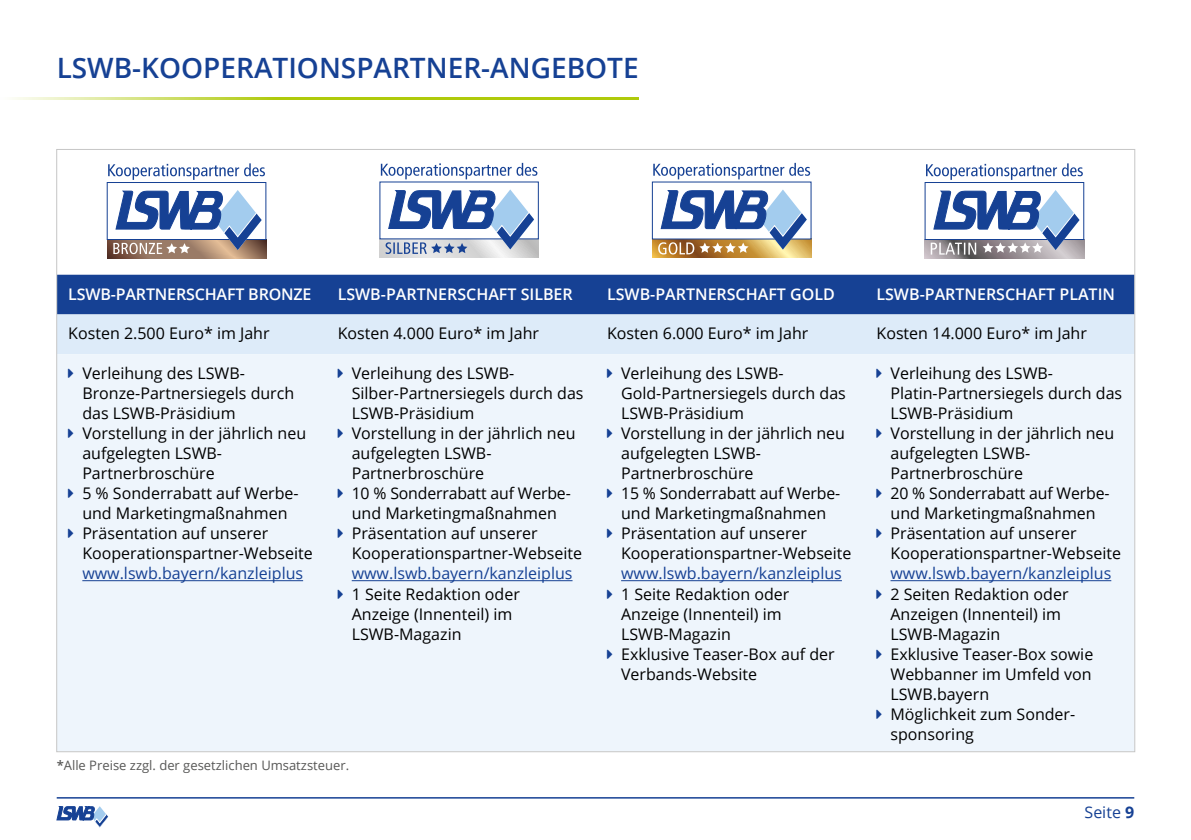
<style>
.page{position:relative;width:1191px;height:840px;background:#fff}
.page>*{position:absolute;margin:0;border:0;box-sizing:border-box;transform-origin:0 0}
.t1{font:600 28px "Open Sans";color:#164194}
.t2{font:16px/20px "Open Sans";color:#000}
.t3{font:16px "Open Sans";color:#164194}
.t4{font:600 16px "Open Sans";color:#fff}
.t5{font:13px "Open Sans";color:#575756}
.s1{font-weight:600}
.s2{font-weight:700}
</style>
<div class="page">
<hr style="left:57px;top:796px;width:1077px;height:2px;background:#164194">
<svg style="left:57px;top:806px;width:51px;height:21px"></svg>
<svg style="left:106px;top:162px;width:979px;height:97px"></svg>
<div style="left:58px;top:274px;width:1075px;height:40px;background:#164194"></div>
<div style="left:58px;top:314px;width:1075px;height:40px;background:#ddebf9"></div>
<div style="left:58px;top:354px;width:1075px;height:395px;background:#eef5fc"></div>
<hr style="left:82px;top:580px;width:221px;height:1px;background:#164194">
<hr style="left:352px;top:580px;width:220px;height:1px;background:#164194">
<hr style="left:621px;top:580px;width:221px;height:1px;background:#164194">
<hr style="left:890px;top:580px;width:221px;height:1px;background:#164194">
<svg style="left:380px;top:239px;width:158px;height:18px"></svg>
<div style="left:380px;top:182px;width:158px;height:57px;background:#fff"></div>
<svg style="left:381px;top:163px;width:156px;height:16px"></svg>
<svg style="left:385px;top:189px;width:149px;height:65px"></svg>
<svg style="left:652px;top:239px;width:159px;height:18px"></svg>
<div style="left:652px;top:182px;width:159px;height:57px;background:#fff"></div>
<svg style="left:658px;top:189px;width:148px;height:65px"></svg>
<svg style="left:653px;top:163px;width:157px;height:16px"></svg>
<svg style="left:925px;top:239px;width:159px;height:19px"></svg>
<div style="left:925px;top:182px;width:159px;height:57px;background:#fff;border:1px solid #164194"></div>
<svg style="left:930px;top:190px;width:149px;height:64px"></svg>
<svg style="left:926px;top:163px;width:156px;height:17px"></svg>
<svg style="left:107px;top:239px;width:159px;height:19px"></svg>
<div style="left:107px;top:182px;width:159px;height:57px;background:#fff;border:1px solid #164194"></div>
<svg style="left:108px;top:163px;width:157px;height:17px"></svg>
<svg style="left:113px;top:190px;width:149px;height:64px"></svg>
<hr style="left:0;top:97px;width:639px;height:3px;background:#afca0b">
<svg style="left:68px;top:368px;width:5px;height:10px"></svg>
<svg style="left:68px;top:428px;width:5px;height:10px"></svg>
<svg style="left:68px;top:488px;width:5px;height:10px"></svg>
<svg style="left:68px;top:528px;width:5px;height:10px"></svg>
<svg style="left:338px;top:368px;width:5px;height:10px"></svg>
<svg style="left:338px;top:428px;width:5px;height:10px"></svg>
<svg style="left:338px;top:488px;width:5px;height:10px"></svg>
<svg style="left:338px;top:528px;width:5px;height:10px"></svg>
<svg style="left:338px;top:588px;width:5px;height:10px"></svg>
<svg style="left:607px;top:368px;width:5px;height:10px"></svg>
<svg style="left:607px;top:428px;width:5px;height:10px"></svg>
<svg style="left:607px;top:488px;width:5px;height:10px"></svg>
<svg style="left:607px;top:528px;width:5px;height:10px"></svg>
<svg style="left:607px;top:588px;width:5px;height:10px"></svg>
<svg style="left:607px;top:648px;width:5px;height:10px"></svg>
<svg style="left:876px;top:368px;width:5px;height:10px"></svg>
<svg style="left:876px;top:428px;width:5px;height:10px"></svg>
<svg style="left:876px;top:488px;width:5px;height:10px"></svg>
<svg style="left:876px;top:528px;width:5px;height:10px"></svg>
<svg style="left:876px;top:588px;width:5px;height:10px"></svg>
<svg style="left:876px;top:648px;width:5px;height:10px"></svg>
<svg style="left:876px;top:708px;width:5px;height:10px"></svg>
<h1 class="t1" style="left:57px;top:49px;width:583px">LSWB-KOOPERATIONSPARTNER-ANGEBOTE</h1>
<p class="t4" style="left:68px;top:283px;width:245px">LSWB-PARTNERSCHAFT BRONZE</p>
<p class="t4" style="left:338px;top:283px;width:237px">LSWB-PARTNERSCHAFT SILBER</p>
<p class="t4" style="left:607px;top:283px;width:229px">LSWB-PARTNERSCHAFT GOLD</p>
<p class="t4" style="left:876px;top:283px;width:240px">LSWB-PARTNERSCHAFT PLATIN</p>
<p class="t2" style="left:68px;top:323px;width:203px">Kosten 2.500 Euro* im Jahr</p>
<p class="t2" style="left:338px;top:323px;width:203px">Kosten 4.000 Euro* im Jahr</p>
<p class="t2" style="left:607px;top:323px;width:203px">Kosten 6.000 Euro* im Jahr</p>
<p class="t2" style="left:876px;top:323px;width:212px">Kosten 14.000 Euro* im Jahr</p>
<p class="t2" style="left:82px;top:363px;width:232px">Verleihung des LSWB-<br>Bronze-Partnersiegels durch das LSWB-Präsidium<br>Vorstellung in der jährlich neu aufgelegten LSWB-<br>Partnerbroschüre<br>5 % Sonderrabatt auf Werbe&shy;und Marketingmaßnahmen<br>Präsentation auf unserer<br>Kooperationspartner-Webseite</p>
<p class="t3" style="left:82px;top:562px;width:222px">www.lswb.bayern/kanzleiplus</p>
<p class="t2" style="left:352px;top:363px;width:233px">Verleihung des LSWB-<br>Silber-Partnersiegels durch das<br>LSWB-Präsidium<br>Vorstellung in der jährlich neu aufgelegten LSWB-<br>Partnerbroschüre<br>10 % Sonderrabatt auf Werbe&shy;und Marketingmaßnahmen<br>Präsentation auf unserer<br>Kooperationspartner-Webseite</p>
<p class="t3" style="left:352px;top:562px;width:222px">www.lswb.bayern/kanzleiplus</p>
<p class="t2" style="left:352px;top:583px;width:170px">1 Seite Redaktion oder<br>Anzeige (Innenteil) im<br>LSWB-Magazin</p>
<p class="t2" style="left:621px;top:363px;width:232px">Verleihung des LSWB-<br>Gold-Partnersiegels durch das<br>LSWB-Präsidium<br>Vorstellung in der jährlich neu aufgelegten LSWB-<br>Partnerbroschüre<br>15 % Sonderrabatt auf Werbe&shy;und Marketingmaßnahmen<br>Präsentation auf unserer<br>Kooperationspartner-Webseite</p>
<p class="t3" style="left:621px;top:562px;width:222px">www.lswb.bayern/kanzleiplus</p>
<p class="t2" style="left:621px;top:583px;width:215px">1 Seite Redaktion oder<br>Anzeige (Innenteil) im<br>LSWB-Magazin<br>Exklusive Teaser-Box auf der<br>Verbands-Website</p>
<p class="t2" style="left:890px;top:363px;width:233px">Verleihung des LSWB-<br>Platin-Partnersiegels durch das<br>LSWB-Präsidium<br>Vorstellung in der jährlich neu aufgelegten LSWB-<br>Partnerbroschüre<br>20 % Sonderrabatt auf Werbe&shy;und Marketingmaßnahmen<br>Präsentation auf unserer<br>Kooperationspartner-Webseite</p>
<p class="t3" style="left:890px;top:562px;width:222px">www.lswb.bayern/kanzleiplus</p>
<p class="t2" style="left:890px;top:583px;width:204px">2 Seiten Redaktion oder<br>Anzeigen (Innenteil) im<br>LSWB-Magazin<br>Exklusive Teaser-Box sowie<br>Webbanner im Umfeld von<br>LSWB.bayern<br>Möglichkeit zum Sonder&shy;sponsoring</p>
<p class="t5" style="left:57px;top:756px;width:294px"><span class="s1">*</span>Alle Preise zzgl. der gesetzlichen Umsatzsteuer.</p>
<p class="t3" style="left:1084px;top:801px;width:51px">Seite <span class="s2">9</span></p>
</div>
